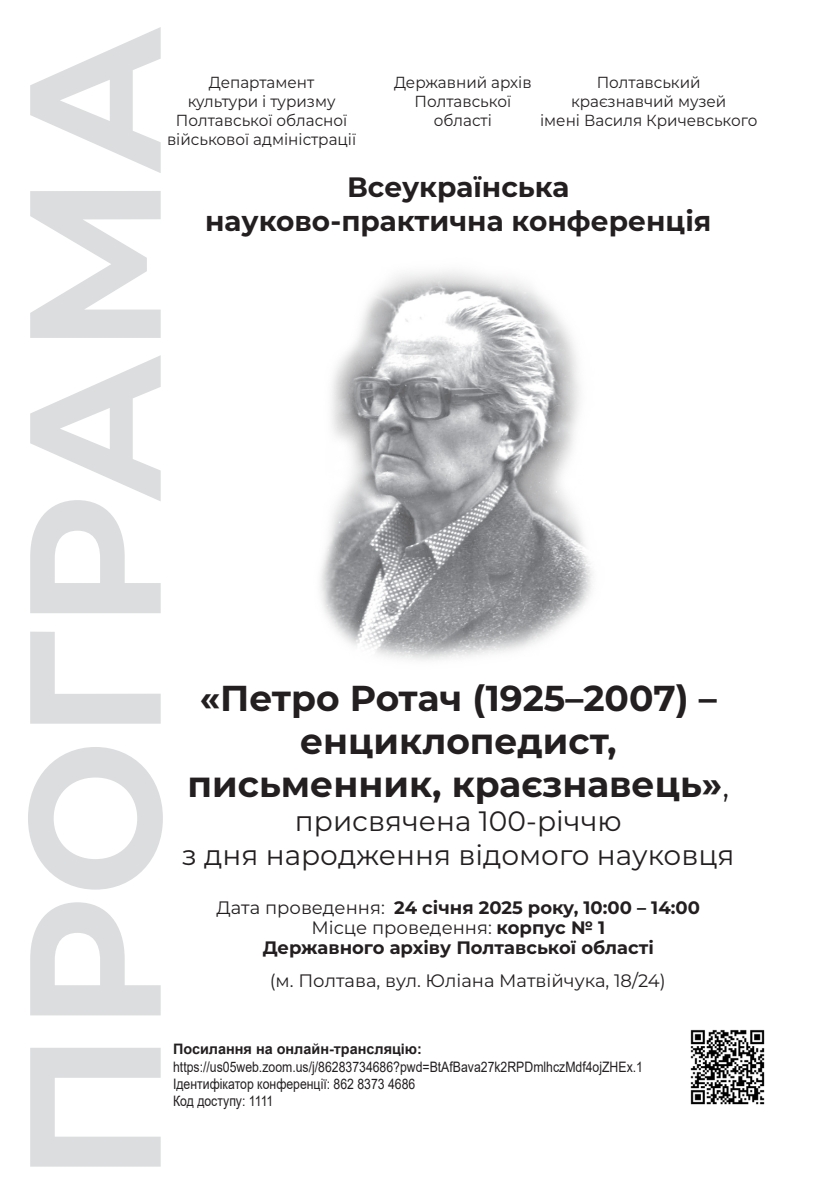
<style>
.page{position:relative;width:840px;height:1191px;background:#fff}
.page>*{position:absolute;margin:0;border:0;box-sizing:border-box;transform-origin:0 0}
.t1{font:700 186.2px "Montserrat";color:#dcdddf}
.t2{font:700 36px/43.2px "Montserrat";color:#231f20;text-align:center}
.t3{font:28px/33.6px "Montserrat";color:#231f20;text-align:center}
.t4{font:700 28px/33.6px "Montserrat";color:#231f20;text-align:center}
.t5{font:700 18px/20px "Montserrat";color:#231f20;text-align:center}
.t6{font:18px "Montserrat";color:#231f20}
.t7{font:16px/19.2px "Montserrat";color:#231f20;text-align:center;scale:.95 1}
.t8{font:14.4px/17.2px "Arial";color:#231f20;scale:.85 1}
.s1{font-weight:400;font-size:32px}
.s2{font-weight:400}
.s3{font-weight:700}
</style>
<div class="page">
<img style="left:320px;top:271px;width:273px;height:390px">
<img style="left:690px;top:1029px;width:75px;height:76px">
<p class="t1" style="left:-40px;top:1182px;width:1158px;rotate:-90deg">ПРОГРАМА</p>
<p class="t7" style="left:167px;top:72px;width:200px">Департамент<br>культури і туризму<br>Полтавської обласної військової адміністрації</p>
<p class="t7" style="left:394px;top:72px;width:146px">Державний архів<br>Полтавської області</p>
<p class="t7" style="left:540px;top:72px;width:230px">Полтавський<br>краєзнавчий музей<br>імені Василя Кричевського</p>
<p class="t4" style="left:205px;top:169px;width:507px">Всеукраїнська науково-практична конференція</p>
<p class="t2" style="left:187px;top:675px;width:543px">«Петро Ротач (1925–2007) – енциклопедист, письменник, краєзнавець»<span class="s1">,</span></p>
<p class="t3" style="left:182px;top:803px;width:554px">присвячена 100-річчю<br>з дня народження відомого науковця</p>
<p class="t5" style="left:216px;top:896px;width:485px"><span class="s2">Дата проведення:</span> 24 січня 2025 року, 10:00 – 14:00</p>
<p class="t5" style="left:262px;top:916px;width:392px"><span class="s2">Місце проведення:</span> корпус № 1<br>Державного архіву Полтавської області</p>
<p class="t6" style="left:269px;top:968px;width:397px">(м. Полтава, вул. Юліана Матвійчука, 18/24)</p>
<p class="t8" style="left:173px;top:1040px;width:554px"><span class="s3">Посилання на онлайн-трансляцію: </span>https://us05web.zoom.us/j/86283734686?pwd=BtAfBava27k2RPDmlhczMdf4ojZHEx.1</p>
<p class="t8" style="left:173px;top:1075px;width:286px">Ідентифікатор конференції: 862 8373 4686</p>
<p class="t8" style="left:173px;top:1092px;width:119px">Код доступу: 1111</p>
</div>
